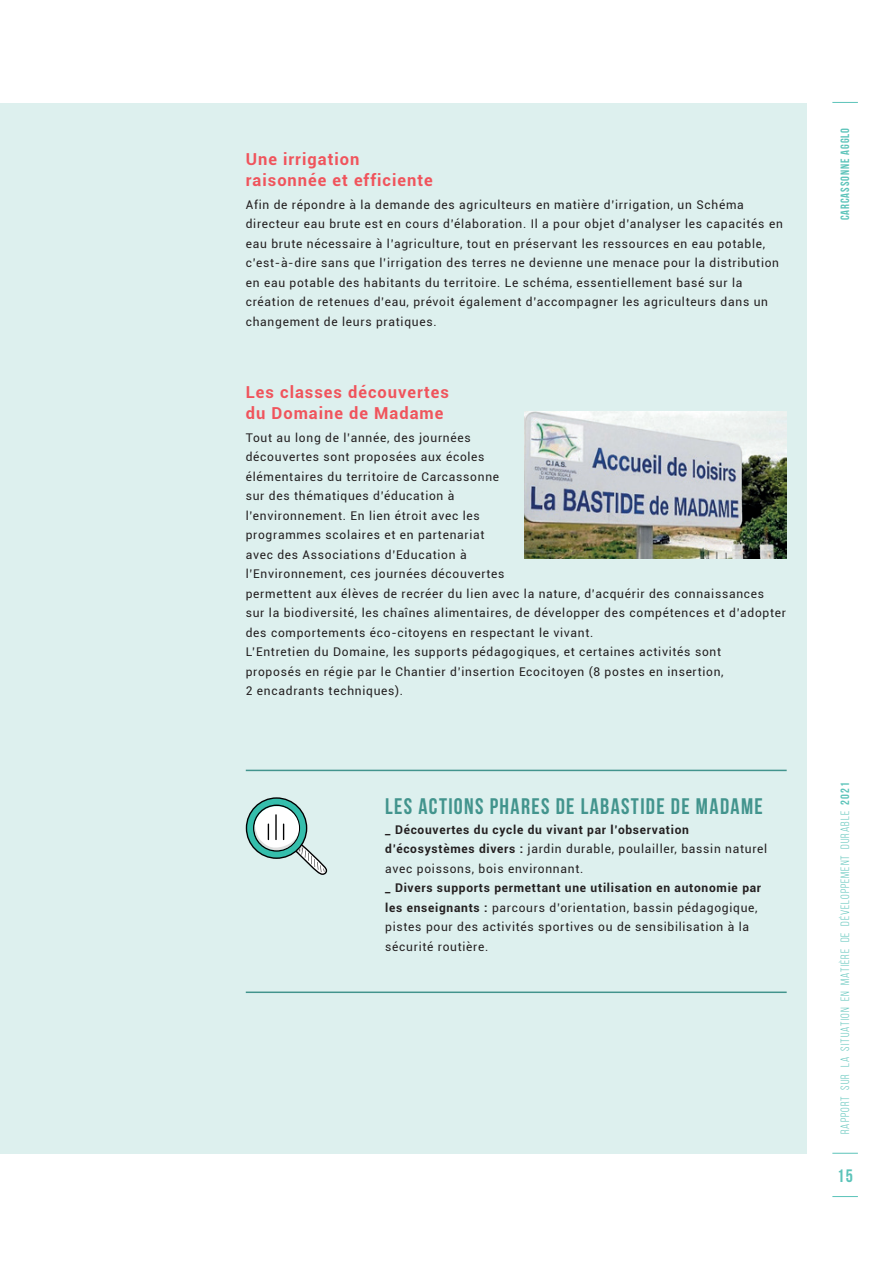
<style>
.page{position:relative;width:893px;height:1263px;background:#fff}
.page>*{position:absolute;margin:0;border:0;box-sizing:border-box;transform-origin:0 0}
.t1{font:700 22.5px "Bebas Neue";letter-spacing:.06em;color:#42948d}
.t2{font:700 18px "Bebas Neue";color:#5bc3b9}
.t3{font:700 16.5px/21px "Roboto";letter-spacing:.06em;color:#f0545c}
.t4{font:12px/19.5px "Roboto";letter-spacing:.06em;color:#231f20}
.t5{font:12px "Bebas Neue";letter-spacing:.08em;color:#5bc3b9}
.t6{font:700 12px "Bebas Neue";letter-spacing:.08em;color:#5bc3b9}
.s1{font-weight:700}
</style>
<div class="page">
<svg style="left:832px;top:1153px;width:26px;height:1px"></svg>
<svg style="left:832px;top:102px;width:26px;height:1px"></svg>
<svg style="left:832px;top:1196px;width:26px;height:1px"></svg>
<div style="left:0;top:103px;width:806px;height:1050px;background:#ddf0ee"></div>
<img style="left:525px;top:412px;width:262px;height:147px">
<svg style="left:246px;top:797px;width:81px;height:78px"></svg>
<hr style="left:275px;top:814px;width:2px;height:26px;background:#000001">
<hr style="left:246px;top:770px;width:541px;height:1px;background:#42948d">
<hr style="left:246px;top:991px;width:541px;height:2px;background:#42948d">
<h3 class="t3" style="left:246px;top:148px;width:188px">Une irrigation raisonnée et efficiente</h3>
<p class="t4" style="left:246px;top:194px;width:539px">Afin de répondre à la demande des agriculteurs en matière d’irrigation, un Schéma directeur eau brute est en cours d’élaboration. Il a pour objet d’analyser les capacités en eau brute nécessaire à l’agriculture, tout en préservant les ressources en eau potable, c’est-à-dire sans que l’irrigation des terres ne devienne une menace pour la distribution en eau potable des habitants du territoire. Le schéma, essentiellement basé sur la création de retenues d’eau, prévoit également d’accompagner les agriculteurs dans un changement de leurs pratiques.</p>
<h3 class="t3" style="left:246px;top:381px;width:205px">Les classes découvertes du Domaine de Madame</h3>
<p class="t4" style="left:246px;top:427px;width:542px">Tout au long de l’année, des journées<br>découvertes sont proposées aux écoles<br>élémentaires du territoire de Carcassonne<br>sur des thématiques d’éducation à<br>l’environnement. En lien étroit avec les<br>programmes scolaires et en partenariat<br>avec des Associations d’Education à<br>l’Environnement, ces journées découvertes<br>permettent aux élèves de recréer du lien avec la nature, d’acquérir des connaissances<br>sur la biodiversité, les chaînes alimentaires, de développer des compétences et d’adopter des comportements éco- citoyens en respectant le vivant.<br>L’Entretien du Domaine, les supports pédagogiques, et certaines activités sont<br>proposés en régie par le Chantier d’insertion Ecocitoyen (8 postes en insertion,<br>2 encadrants techniques).</p>
<h1 class="t1" style="left:385px;top:794px;width:379px">LES ACTIONS PHARES DE LABASTIDE DE MADAME</h1>
<p class="t4" style="left:385px;top:819px;width:383px"><span class="s1">_ Découvertes du cycle du vivant par l’observation d’écosystèmes divers :</span> jardin durable, poulailler, bassin naturel avec poissons, bois environnant.</p>
<p class="t4" style="left:385px;top:878px;width:377px"><span class="s1">_ Divers supports permettant une utilisation en autonomie par les enseignants :</span> parcours d’orientation, bassin pédagogique, pistes pour des activités sportives ou de sensibilisation à la sécurité routière.</p>
<p class="t6" style="left:838px;top:220px;width:94px;rotate:-90deg">CARCASSONNE AGGLO</p>
<p class="t5" style="left:838px;top:1134px;width:353px;rotate:-90deg">RAPPORT SUR LA SITUATION EN matière DE développement DURABLE <span class="s1">2021</span></p>
<h2 class="t2" style="left:837px;top:1165px;width:17px">15</h2>
</div>
